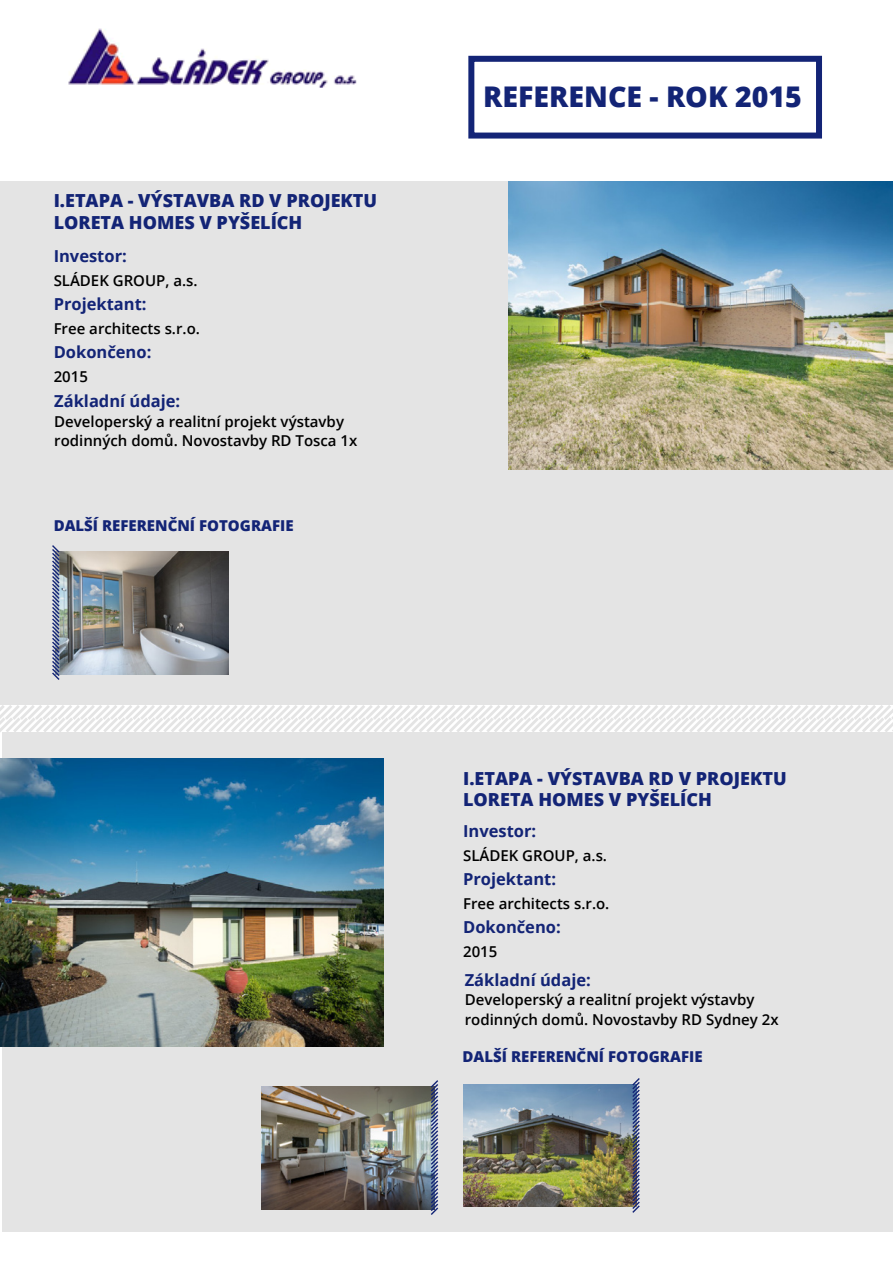
<style>
.page{position:relative;width:893px;height:1263px;background:#fff}
.page>*{position:absolute;margin:0;border:0;box-sizing:border-box;transform-origin:0 0}
.t1{font:800 28.5px "Open Sans";color:#132476}
.t2{font:800 18px/21.6px "Open Sans";color:#132476}
.t3{font:700 16.5px "Open Sans";color:#132476}
.t4{font:600 15px/19.5px "Open Sans";color:#000}
.t5{font:800 15px "Open Sans";color:#132476}
</style>
<div class="page">
<div style="left:0;top:182px;width:893px;height:523px;background:#e4e4e4"></div>
<svg style="left:0;top:705px;width:893px;height:30px"></svg>
<div style="left:3px;top:732px;width:890px;height:500px;background:#e4e4e4"></div>
<img style="left:68px;top:28px;width:289px;height:60px">
<img style="left:509px;top:182px;width:384px;height:288px">
<img style="left:0;top:758px;width:384px;height:288px">
<img style="left:61px;top:551px;width:168px;height:123px">
<img style="left:463px;top:1084px;width:168px;height:123px">
<svg style="left:52px;top:545px;width:9px;height:135px"></svg>
<svg style="left:631px;top:1078px;width:9px;height:135px"></svg>
<div style="left:468px;top:56px;width:354px;height:83px;border:6px solid #132476"></div>
<img style="left:261px;top:1086px;width:168px;height:123px">
<svg style="left:429px;top:1080px;width:10px;height:135px"></svg>
<p class="t2" style="left:54px;top:189px;width:325px">I.ETAPA - VÝSTAVBA RD V PROJEKTU<br>LORETA HOMES V PYŠELÍCH</p>
<p class="t3" style="left:54px;top:244px;width:75px">Investor:</p>
<p class="t4" style="left:54px;top:270px;width:145px">SLÁDEK GROUP, a.s.</p>
<p class="t3" style="left:54px;top:292px;width:94px">Projektant:</p>
<p class="t4" style="left:54px;top:318px;width:148px">Free architects s.r.o.</p>
<p class="t3" style="left:54px;top:340px;width:99px">Dokončeno:</p>
<p class="t4" style="left:54px;top:366px;width:36px">2015</p>
<p class="t3" style="left:54px;top:390px;width:128px">Základní údaje:</p>
<p class="t4" style="left:54px;top:411px;width:305px">Developerský a realitní projekt výstavby rodinných domů. Novostavby RD Tosca 1x</p>
<p class="t5" style="left:54px;top:515px;width:241px">DALŠÍ REFERENČNÍ FOTOGRAFIE</p>
<h1 class="t1" style="left:483px;top:75px;width:320px">REFERENCE - ROK 2015</h1>
<p class="t2" style="left:463px;top:766px;width:325px">I.ETAPA - VÝSTAVBA RD V PROJEKTU<br>LORETA HOMES V PYŠELÍCH</p>
<p class="t3" style="left:463px;top:819px;width:75px">Investor:</p>
<p class="t4" style="left:463px;top:846px;width:145px">SLÁDEK GROUP, a.s.</p>
<p class="t3" style="left:463px;top:867px;width:94px">Projektant:</p>
<p class="t4" style="left:463px;top:894px;width:148px">Free architects s.r.o.</p>
<p class="t3" style="left:463px;top:915px;width:99px">Dokončeno:</p>
<p class="t4" style="left:463px;top:942px;width:36px">2015</p>
<p class="t3" style="left:465px;top:968px;width:128px">Základní údaje:</p>
<p class="t4" style="left:465px;top:990px;width:315px">Developerský a realitní projekt výstavby rodinných domů. Novostavby RD Sydney 2x</p>
<p class="t5" style="left:463px;top:1045px;width:241px">DALŠÍ REFERENČNÍ FOTOGRAFIE</p>
</div>
